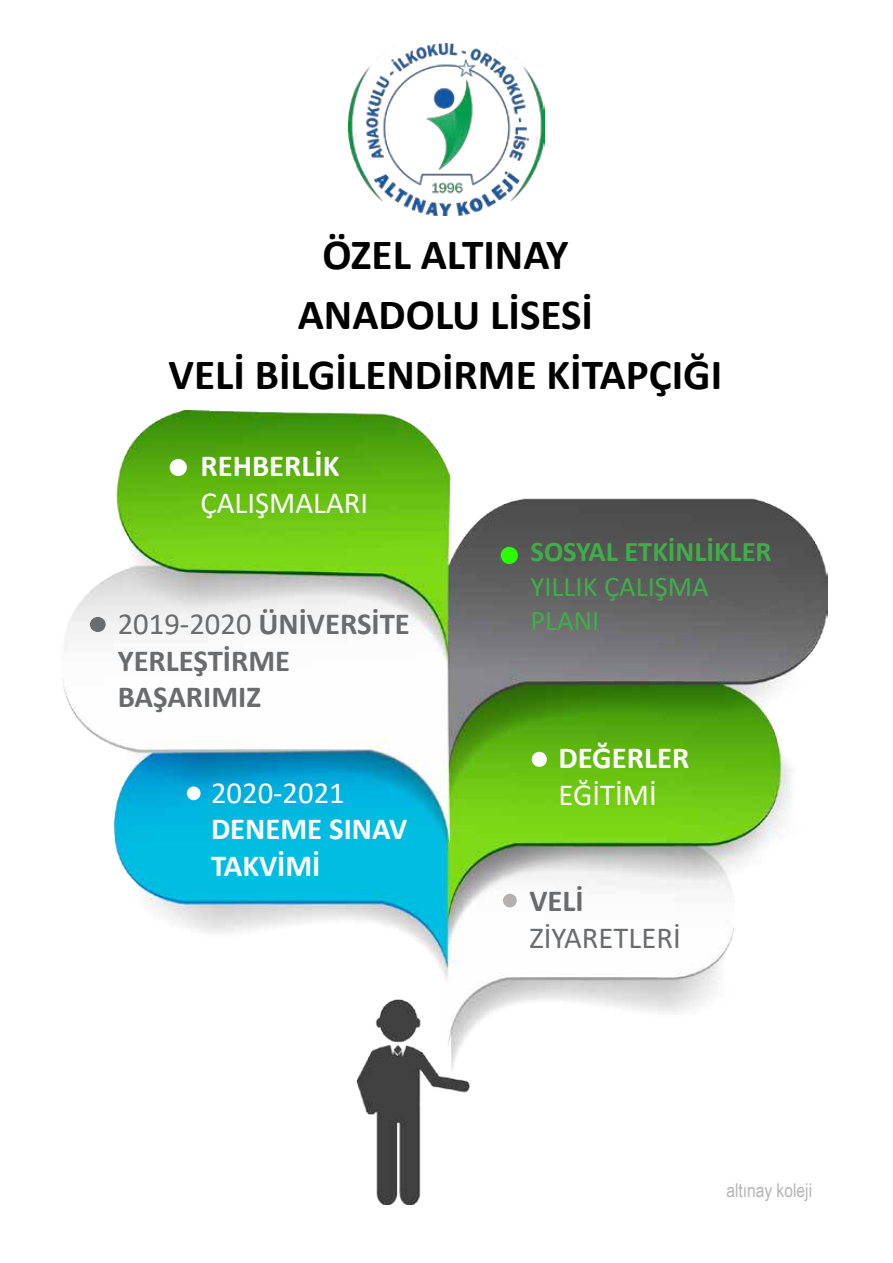
<style>
.page{position:relative;width:893px;height:1263px;background:#fff}
.page>*{position:absolute;margin:0;border:0;box-sizing:border-box;transform-origin:0 0}
.t1{font:700 43.2px/59.8px "Calibri";color:#000;text-align:center}
.t2{font:700 30.6px/36.8px "Calibri";color:#696b6d}
.t3{font:700 30.6px/36.8px "Calibri";color:#fff}
.t4{font:30.6px "Calibri";color:#fff}
.t5{font:30.6px "Calibri";color:#696b6d}
.t6{font:28.5px/34.2px "Calibri";color:#41ad49}
.t7{font:700 28.5px "Calibri";color:#41ad49}
.t8{font:19.05px "Arial Narrow";color:#696b6d}
.s1{font-weight:400}
</style>
<div class="page">
<img style="left:63px;top:410px;width:765px;height:795px">
<div style="left:170px;top:459px;width:17px;height:17px;background:#fff;border-radius:50%"></div>
<div style="left:187px;top:786px;width:14px;height:14px;background:#fff;border-radius:50%"></div>
<div style="left:90px;top:617px;width:16px;height:15px;background:#696b6d;border-radius:50%"></div>
<div style="left:503px;top:894px;width:14px;height:13px;background:#b3b0b0;border-radius:50%"></div>
<div style="left:501px;top:547px;width:17px;height:17px;background:#2aff00;border-radius:50%"></div>
<div style="left:532px;top:752px;width:15px;height:15px;background:#fff;border-radius:50%"></div>
<img style="left:349px;top:43px;width:195px;height:172px">
<p class="t1" style="left:169px;top:225px;width:555px">ÖZEL ALTINAY<br>ANADOLU LİSESİ<br>VELİ BİLGİLENDİRME KİTAPÇIĞI</p>
<p class="t3" style="left:200px;top:447px;width:140px">REHBERLİK</p>
<p class="t4" style="left:200px;top:481px;width:169px">ÇALIŞMALARI</p>
<p class="t2" style="left:118px;top:605px;width:294px"><span class="s1">2019-2020</span> ÜNİVERSİTE<br>YERLEŞTİRME<br>BAŞARIMIZ</p>
<p class="t4" style="left:211px;top:771px;width:135px">2020-2021</p>
<p class="t3" style="left:211px;top:810px;width:198px">DENEME SINAV<br>TAKVİMİ</p>
<p class="t7" style="left:531px;top:532px;width:243px">SOSYAL ETKİNLİKLER</p>
<p class="t6" style="left:531px;top:568px;width:180px">YILLIK ÇALIŞMA<br>PLANI</p>
<p class="t3" style="left:558px;top:739px;width:132px">DEĞERLER</p>
<p class="t4" style="left:558px;top:773px;width:100px">EĞİTİMİ</p>
<p class="t2" style="left:529px;top:882px;width:56px">VELİ</p>
<p class="t5" style="left:529px;top:916px;width:153px">ZİYARETLERİ</p>
<p class="t8" style="left:726px;top:1176px;width:87px">altınay koleji</p>
</div>
